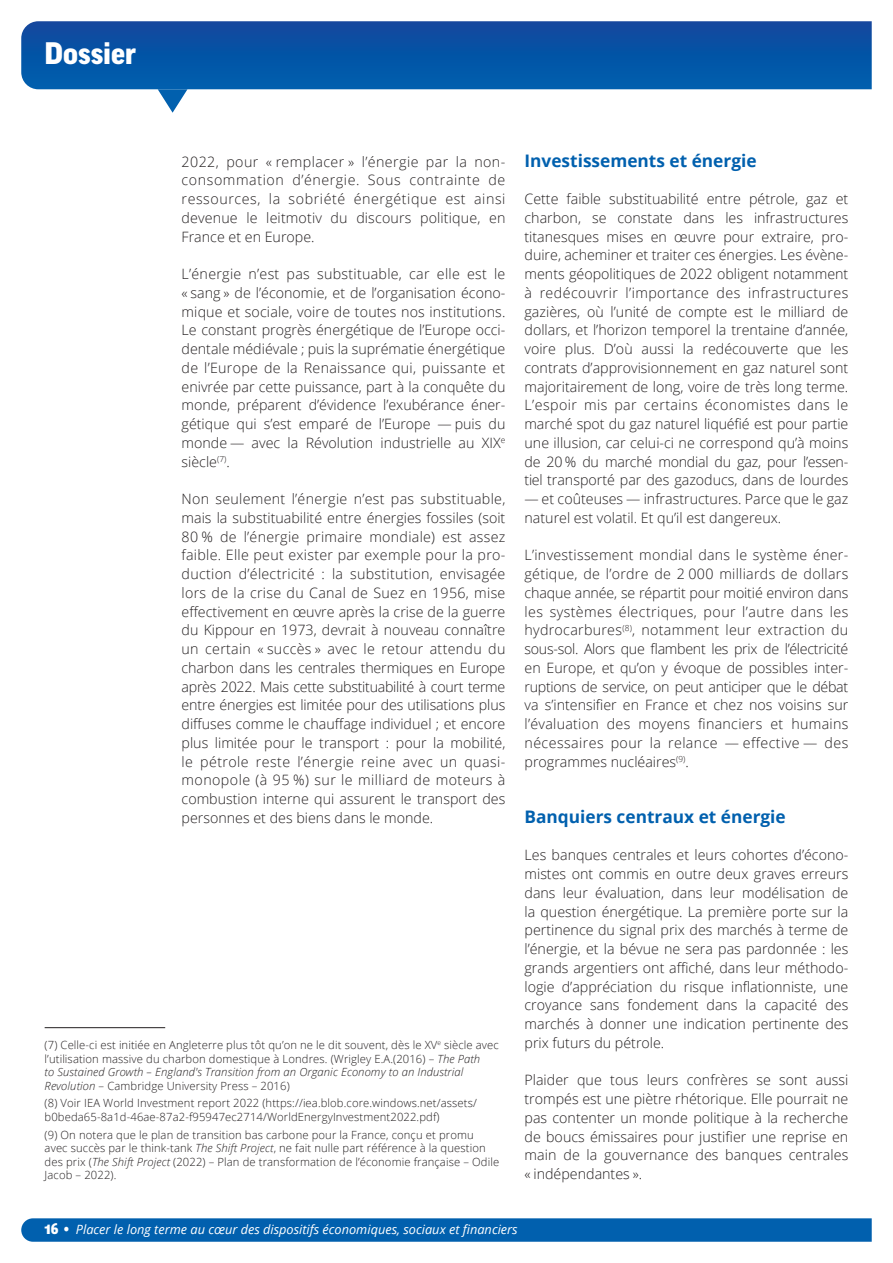
<style>
.page{position:relative;width:893px;height:1263px;background:#fff}
.page>*{position:absolute;margin:0;border:0;box-sizing:border-box;transform-origin:0 0}
.t1{font:900 30px "Good LF";color:#fff}
.t2{font:700 17.25px "Open Sans";color:#0160ae}
.t3{font:300 14.25px/18.8px "Open Sans";color:#231f20;text-align:justify}
.t4{font:italic 12.75px "Open Sans";color:#fff}
.t5{font:300 11.25px/13.5px "Open Sans";letter-spacing:.01em;color:#231f20}
.s1{font-style:italic}
.s2{font-family:"Good OSF";font-weight:900;font-style:normal;font-size:15.75px}
</style>
<div class="page">
<svg style="left:21px;top:1218px;width:851px;height:24px;background:#0864b0"></svg>
<svg style="left:21px;top:21px;width:851px;height:68px;background:#0854a6"></svg>
<svg style="left:158px;top:89px;width:29px;height:24px"></svg>
<hr style="left:45px;top:1027px;width:120px;height:1px;background:#231f20">
<h1 class="t1" style="left:45px;top:36px;width:93px">Dossier</h1>
<p class="t3" style="left:182px;top:152px;width:325px">2022, pour « remplacer » l’énergie par la non&shy;consommation d’énergie. Sous contrainte de ressources, la sobriété énergétique est ainsi devenue le leitmotiv du discours politique, en France et en Europe.</p>
<p class="t3" style="left:182px;top:264px;width:325px">L’énergie n’est pas substituable, car elle est le « sang » de l’économie, et de l’organisation écono&shy;mique et sociale, voire de toutes nos institutions.<br>Le constant progrès énergétique de l’Europe occi&shy;dentale médiévale ; puis la suprématie énergétique de l’Europe de la Renaissance qui, puissante et enivrée par cette puissance, part à la conquête du monde, préparent d’évidence l’exubérance éner&shy;gétique qui s’est emparé de l’Europe — puis du monde — avec la Révolution industrielle au XIX<sup>e </sup>siècle<sup>(7)</sup>.</p>
<p class="t3" style="left:182px;top:489px;width:325px">Non seulement l’énergie n’est pas substituable, mais la substituabilité entre énergies fossiles (soit 80 % de l’énergie primaire mondiale) est assez faible. Elle peut exister par exemple pour la pro&shy;duction d’électricité : la substitution, envisagée lors de la crise du Canal de Suez en 1956, mise effectivement en œuvre après la crise de la guerre du Kippour en 1973, devrait à nouveau connaître un certain « succès » avec le retour attendu du charbon dans les centrales thermiques en Europe après 2022. Mais cette substituabilité à court terme entre énergies est limitée pour des utilisations plus diffuses comme le chauffage individuel ; et encore plus limitée pour le transport : pour la mobilité, le pétrole reste l’énergie reine avec un quasi&shy;monopole (à 95 %) sur le milliard de moteurs à combustion interne qui assurent le transport des personnes et des biens dans le monde.</p>
<p class="t5" style="left:45px;top:1038px;width:456px">(7) Celle-ci est initiée en Angleterre plus tôt qu’on ne le dit souvent, dès le XV<sup>e</sup> siècle avec l’utilisation massive du charbon domestique à Londres. (Wrigley E.A.(2016) – <span class="s1">The Path<br>to Sustained Growth – England's Transition from an Organic Economy to an Industrial Revolution</span> – Cambridge University Press – 2016)</p>
<p class="t5" style="left:45px;top:1096px;width:434px">(8) Voir IEA World Investment report 2022 (https://iea.blob.core.windows.net/assets/ b0beda65-8a1d-46ae-87a2-f95947ec2714/WorldEnergyInvestment2022.pdf)</p>
<p class="t5" style="left:45px;top:1127px;width:456px">(9) On notera que le plan de transition bas carbone pour la France, conçu et promu avec succès par le think-tank <span class="s1">The Shift Project</span>, ne fait nulle part référence à la question des prix (<span class="s1">The Shift Project</span> (2022) – Plan de transformation de l’économie française – Odile Jacob – 2022).</p>
<p class="t2" style="left:524px;top:148px;width:234px">Investissements et énergie</p>
<p class="t3" style="left:524px;top:189px;width:325px">Cette faible substituabilité entre pétrole, gaz et charbon, se constate dans les infrastructures titanesques mises en œuvre pour extraire, pro&shy;duire, acheminer et traiter ces énergies. Les évène&shy;ments géopolitiques de 2022 obligent notamment à redécouvrir l’importance des infrastructures gazières, où l’unité de compte est le milliard de dollars, et l’horizon temporel la trentaine d’année, voire plus. D’où aussi la redécouverte que les contrats d’approvisionnement en gaz naturel sont majoritairement de long, voire de très long terme.<br>L’espoir mis par certains économistes dans le marché spot du gaz naturel liquéfié est pour partie une illusion, car celui-ci ne correspond qu’à moins de 20 % du marché mondial du gaz, pour l’essen&shy;tiel transporté par des gazoducs, dans de lourdes</p>
<p class="t3" style="left:524px;top:489px;width:325px">— et coûteuses — infrastructures. Parce que le gaz naturel est volatil. Et qu’il est dangereux.</p>
<p class="t3" style="left:524px;top:545px;width:325px">L’investissement mondial dans le système éner&shy;gétique, de l’ordre de 2 000 milliards de dollars chaque année, se répartit pour moitié environ dans les systèmes électriques, pour l’autre dans les hydrocarbures<sup>(8)</sup>, notamment leur extraction du sous-sol. Alors que flambent les prix de l’électricité en Europe, et qu’on y évoque de possibles inter&shy;ruptions de service, on peut anticiper que le débat va s’intensifier en France et chez nos voisins sur l’évaluation des moyens financiers et humains nécessaires pour la relance — effective — des programmes nucléaires<sup>(9)</sup>.</p>
<p class="t2" style="left:524px;top:804px;width:263px">Banquiers centraux et énergie</p>
<p class="t3" style="left:524px;top:845px;width:325px">Les banques centrales et leurs cohortes d’écono&shy;mistes ont commis en outre deux graves erreurs dans leur évaluation, dans leur modélisation de la question énergétique. La première porte sur la pertinence du signal prix des marchés à terme de l’énergie, et la bévue ne sera pas pardonnée : les grands argentiers ont affiché, dans leur méthodo&shy;logie d’appréciation du risque inflationniste, une croyance sans fondement dans la capacité des marchés à donner une indication pertinente des prix futurs du pétrole.</p>
<p class="t3" style="left:524px;top:1070px;width:325px">Plaider que tous leurs confrères se sont aussi trompés est une piètre rhétorique. Elle pourrait ne pas contenter un monde politique à la recherche de boucs émissaires pour justifier une reprise en main de la gouvernance des banques centrales « indépendantes ».</p>
<p class="t4" style="left:45px;top:1221px;width:475px"><span class="s2">16 •</span> Placer le long terme au cœur des dispositifs économiques, sociaux et financiers</p>
</div>
